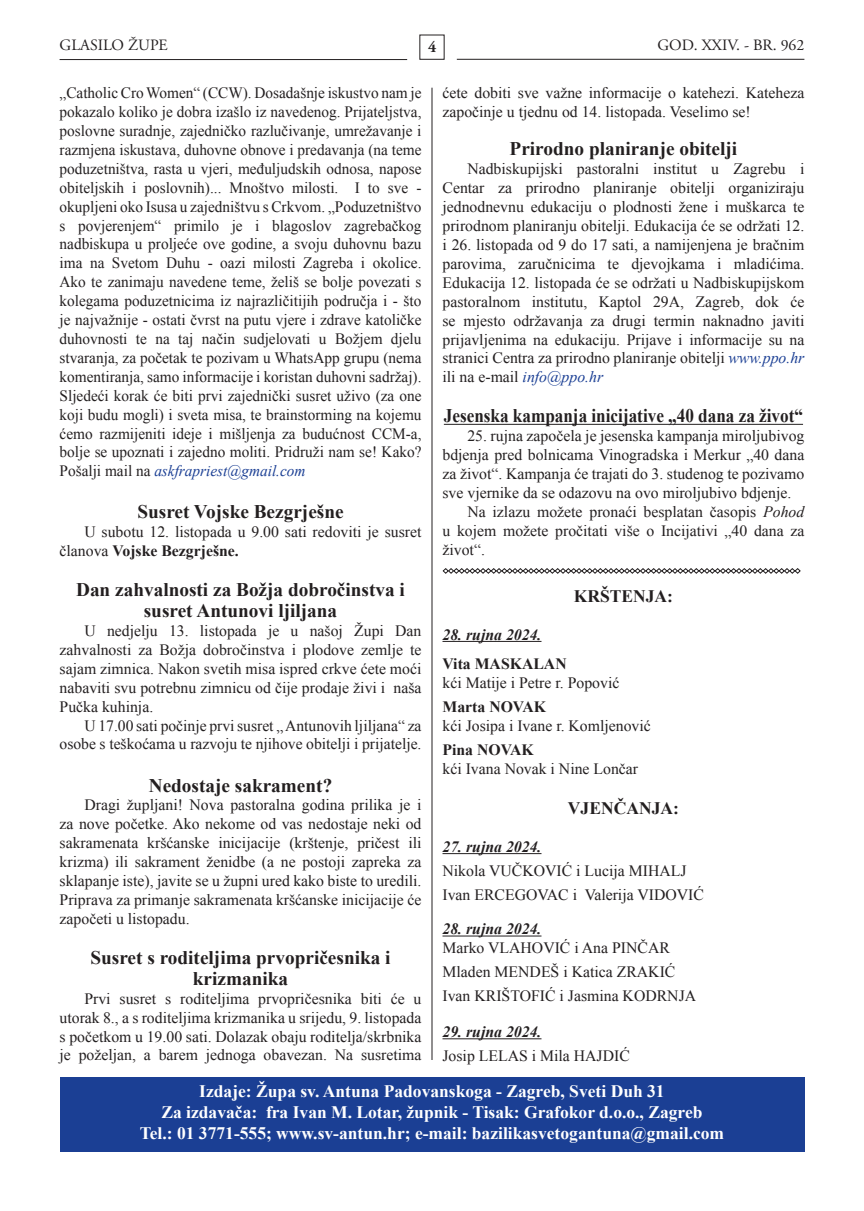
<style>
.page{position:relative;width:864px;height:1211px;background:#fff}
.page>*{position:absolute;margin:0;border:0;box-sizing:border-box;transform-origin:0 0}
.t1{font:700 19.25px/21px "Times New Roman";color:#231f20;text-align:center}
.t2{font:700 19.25px "Times New Roman";color:#231f20;scale:.89 1}
.t3{font:700 17.5px/21px "Times New Roman";color:#fff;text-align:center}
.t4{font:700 17.5px "Times New Roman";color:#231f20}
.t5{font:15.75px/18.9px "Times New Roman";color:#231f20;text-align:justify}
.t6{font:italic 700 15.75px "Times New Roman";color:#231f20}
.t7{font:700 15.75px "Times New Roman";color:#231f20}
.t8{font:15.75px "Adobe Garamond Pro";color:#231f20}
.t9{font:700 15.75px "Adobe Garamond Pro";color:#231f20}
.s1{font-style:italic;color:#1b3f94}
.s2{font-weight:700}
.s3{font-style:italic}
</style>
<div class="page">
<div style="left:60px;top:1076px;width:744px;height:75px;background:#1b3f94"></div>
<hr style="left:456px;top:59px;width:348px;height:1px;background:#231f20">
<hr style="left:60px;top:59px;width:347px;height:1px;background:#231f20">
<hr style="left:431px;top:88px;width:1px;height:971px;background:#231f20">
<hr style="left:443px;top:424px;width:359px;height:1px;background:#231f20">
<hr style="left:442px;top:641px;width:99px;height:1px;background:#231f20">
<hr style="left:442px;top:853px;width:99px;height:1px;background:#231f20">
<hr style="left:442px;top:935px;width:99px;height:1px;background:#231f20">
<hr style="left:442px;top:1038px;width:99px;height:1px;background:#231f20">
<svg style="left:442px;top:568px;width:358px;height:6px"></svg>
<p class="t8" style="left:60px;top:35px;width:109px">GLASILO ŽUPE</p>
<p class="t9" style="left:428px;top:38px;width:10px">4</p>
<p class="t8" style="left:657px;top:35px;width:148px">GOD. XXIV. - BR. 962</p>
<p class="t5" style="left:60px;top:83px;width:363px">„Catholic Cro Women“ (CCW). Dosadašnje iskustvo nam je pokazalo koliko je dobra izašlo iz navedenog. Prijateljstva, poslovne suradnje, zajedničko razlučivanje, umrežavanje i razmjena iskustava, duhovne obnove i predavanja (na teme poduzetništva, rasta u vjeri, međuljudskih odnosa, napose obiteljskih i poslovnih)... Mnoštvo milosti. I to sve - okupljeni oko Isusa u zajedništvu s Crkvom. „Poduzetništvo s povjerenjem“ primilo je i blagoslov zagrebačkog nadbiskupa u proljeće ove godine, a svoju duhovnu bazu ima na Svetom Duhu - oazi milosti Zagreba i okolice.<br>Ako te zanimaju navedene teme, želiš se bolje povezati s kolegama poduzetnicima iz najrazličitijih područja i - što je najvažnije - ostati čvrst na putu vjere i zdrave katoličke duhovnosti te na taj način sudjelovati u Božjem djelu stvaranja, za početak te pozivam u WhatsApp grupu (nema komentiranja, samo informacije i koristan duhovni sadržaj).<br>Sljedeći korak će biti prvi zajednički susret uživo (za one koji budu mogli) i sveta misa, te brainstorming na kojemu ćemo razmijeniti ideje i mišljenja za budućnost CCM-a, bolje se upoznati i zajedno moliti. Pridruži nam se! Kako?<br>Pošalji mail na <span class="s1">askfrapriest@gmail.com</span></p>
<p class="t1" style="left:137px;top:501px;width:208px">Susret Vojske Bezgrješne</p>
<p class="t5" style="left:60px;top:522px;width:363px;text-indent:25px">U subotu 12. listopada u 9.00 sati redoviti je susret članova <span class="s2">Vojske Bezgrješne.</span></p>
<p class="t1" style="left:76px;top:578px;width:330px">Dan zahvalnosti za Božja dobročinstva i susret Antunovi ljiljana</p>
<p class="t5" style="left:60px;top:621px;width:363px;text-indent:25px">U nedjelju 13. listopada je u našoj Župi Dan zahvalnosti za Božja dobročinstva i plodove zemlje te sajam zimnica. Nakon svetih misa ispred crkve ćete moći nabaviti svu potrebnu zimnicu od čije prodaje živi i naša Pučka kuhinja.</p>
<p class="t5" style="left:60px;top:715px;width:363px;text-align:right">U 17.00 sati počinje prvi susret „ Antunovih ljiljana“ za osobe s teškoćama u razvoju te njihove obitelji i prijatelje.</p>
<p class="t1" style="left:149px;top:774px;width:185px">Nedostaje sakrament?</p>
<p class="t5" style="left:60px;top:795px;width:363px;text-indent:25px">Dragi župljani! Nova pastoralna godina prilika je i za nove početke. Ako nekome od vas nedostaje neki od sakramenata kršćanske inicijacije (krštenje, pričest ili krizma) ili sakrament ženidbe (a ne postoji zapreka za sklapanje iste), javite se u župni ured kako biste to uredili.<br>Priprava za primanje sakramenata kršćanske inicijacije će započeti u listopadu.</p>
<p class="t1" style="left:90px;top:946px;width:301px">Susret s roditeljima prvopričesnika i krizmanika</p>
<p class="t5" style="left:60px;top:988px;width:363px;text-indent:25px">Prvi susret s roditeljima prvopričesnika biti će u utorak 8., a s roditeljima krizmanika u srijedu, 9. listopada s početkom u 19.00 sati. Dolazak obaju roditelja/skrbnika je poželjan, a barem jednoga obavezan. Na susretima</p>
<p class="t5" style="left:442px;top:83px;width:363px">ćete dobiti sve važne informacije o katehezi. Kateheza započinje u tjednu od 14. listopada. Veselimo se!</p>
<p class="t1" style="left:509px;top:138px;width:229px">Prirodno planiranje obitelji</p>
<p class="t5" style="left:442px;top:159px;width:363px;text-indent:25px">Nadbiskupijski pastoralni institut u Zagrebu i Centar za prirodno planiranje obitelji organiziraju jednodnevnu edukaciju o plodnosti žene i muškarca te prirodnom planiranju obitelji. Edukacija će se održati 12. i 26. listopada od 9 do 17 sati, a namijenjena je bračnim parovima, zaručnicima te djevojkama i mladićima.<br>Edukacija 12. listopada će se održati u Nadbiskupijskom pastoralnom institutu, Kaptol 29A, Zagreb, dok će se mjesto održavanja za drugi termin naknadno javiti prijavljenima na edukaciju. Prijave i informacije su na stranici Centra za prirodno planiranje obitelji <span class="s1">www.ppo.hr </span>ili na e-mail <span class="s1">info@ppo.hr</span></p>
<p class="t2" style="left:443px;top:402px;width:405px">Jesenska kampanja inicijative „40 dana za život“</p>
<p class="t5" style="left:467px;top:426px;width:338px">25. rujna započela je jesenska kampanja miroljubivog</p>
<p class="t5" style="left:442px;top:445px;width:363px">bdjenja pred bolnicama Vinogradska i Merkur „40 dana</p>
<p class="t5" style="left:442px;top:464px;width:363px">za život“. Kampanja će trajati do 3. studenog te pozivamo</p>
<p class="t5" style="left:442px;top:483px;width:350px">sve vjernike da se odazovu na ovo miroljubivo bdjenje.</p>
<p class="t5" style="left:467px;top:502px;width:338px">Na izlazu možete pronaći besplatan časopis <span class="s3">Pohod</span></p>
<p class="t5" style="left:442px;top:520px;width:363px">u kojem možete pročitati više o Incijativi „40 dana za</p>
<p class="t5" style="left:442px;top:539px;width:44px">život“.</p>
<p class="t4" style="left:573px;top:584px;width:101px">KRŠTENJA:</p>
<p class="t6" style="left:442px;top:623px;width:100px">28. rujna 2024.</p>
<p class="t7" style="left:442px;top:653px;width:126px">Vita MASKALAN</p>
<p class="t5" style="left:442px;top:673px;width:178px">kći Matije i Petre r. Popović</p>
<p class="t7" style="left:442px;top:696px;width:105px">Marta NOVAK</p>
<p class="t5" style="left:442px;top:716px;width:210px">kći Josipa i Ivane r. Komljenović</p>
<p class="t7" style="left:442px;top:739px;width:93px">Pina NOVAK</p>
<p class="t5" style="left:442px;top:759px;width:197px">kći Ivana Novak i Nine Lončar</p>
<p class="t4" style="left:567px;top:796px;width:112px">VJENČANJA:</p>
<p class="t6" style="left:442px;top:835px;width:100px">27. rujna 2024.</p>
<p class="t5" style="left:442px;top:858px;width:263px;line-height:23.8px">Nikola VUČKOVIĆ i Lucija MIHALJ<br>Ivan ERCEGOVAC i Valerija VIDOVIĆ</p>
<p class="t6" style="left:442px;top:918px;width:100px">28. rujna 2024.</p>
<p class="t5" style="left:442px;top:935px;width:255px;line-height:23.8px;text-align:left">Marko VLAHOVIĆ i Ana PINČAR<br>Mladen MENDEŠ i Katica ZRAKIĆ<br>Ivan KRIŠTOFIĆ i Jasmina KODRNJA</p>
<p class="t6" style="left:442px;top:1020px;width:100px">29. rujna 2024.</p>
<p class="t5" style="left:442px;top:1046px;width:189px">Josip LELAS i Mila HAJDIĆ</p>
<p class="t3" style="left:140px;top:1080px;width:585px">Izdaje: Župa sv. Antuna Padovanskoga - Zagreb, Sveti Duh 31<br>Za izdavača: fra Ivan M. Lotar, župnik - Tisak: Grafokor d.o.o., Zagreb<br>Tel.: 01 3771-555; www.sv-antun.hr; e-mail: bazilikasvetogantuna@gmail.com</p>
</div>
